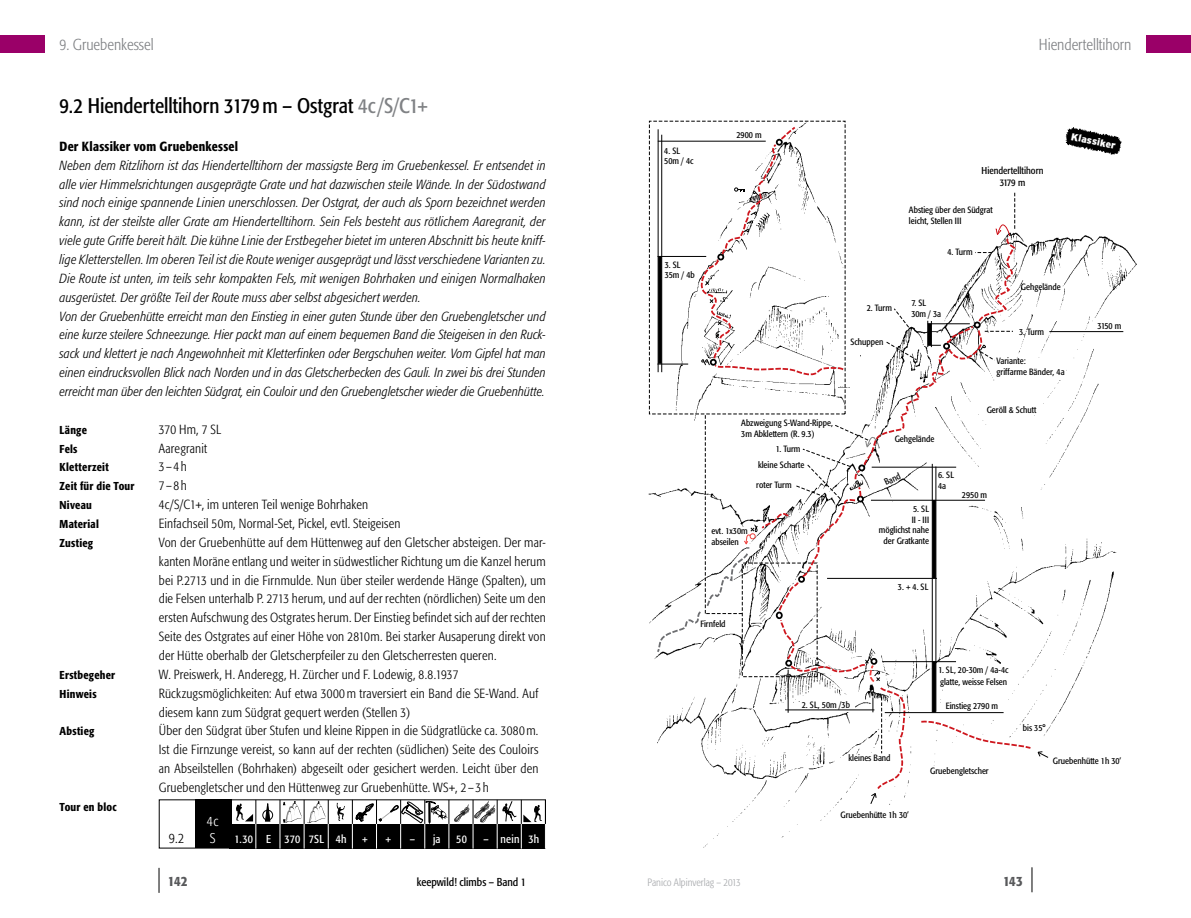
<style>
.page{position:relative;width:1191px;height:918px;background:#fff}
.page>*{position:absolute;margin:0;border:0;box-sizing:border-box;transform-origin:0 0}
.t1{font:21px "Formata Condensed BQ";color:#000}
.t2{font:300 15.75px "Formata Condensed BQ";color:#808285}
.t3{font:500 14px "Formata Condensed BQ";letter-spacing:-.015em;color:#58595b}
.t4{font:300 14px "Formata Condensed BQ";color:#000}
.t5{font:300 14px/17.5px "Formata Condensed BQ";color:#fff}
.t6{font:italic 300 13.12px/18.9px "Formata Condensed BQ";letter-spacing:.015em;color:#000}
.t7{font:300 13.12px/18.9px "Formata Condensed BQ";letter-spacing:.015em;color:#000;text-align:justify}
.t8{font:500 11.38px "Formata Condensed BQ";letter-spacing:.025em;color:#000}
.t9{font:11.38px "Formata Condensed BQ";letter-spacing:.015em;color:#fff}
.t10{font:11.38px "Formata Condensed BQ";color:#000}
.t11{font:300 10.5px "Formata Condensed BQ";color:#a7a9ac}
.t12{font:900 10.15px "Interstate";color:#fff}
.t13{font:9.97px/11.9px "Forma Con BQ Reg";color:#000;text-align:center}
.t14{font:9.1px/10.8px "Forma Con BQ Reg";color:#000}
.s1{color:#808285}
.s2{font-weight:500;font-style:normal}
</style>
<div class="page">
<svg style="left:159px;top:868px;width:1px;height:24px"></svg>
<svg style="left:1031px;top:867px;width:1px;height:25px"></svg>
<div style="left:195px;top:800px;width:37px;height:48px;background:#000"></div>
<div style="left:159px;top:799px;width:387px;height:49px;border:1px solid #000"></div>
<svg style="left:336px;top:802px;width:9px;height:19px"></svg>
<div style="left:263px;top:810px;width:10px;height:10px;border:1px solid #000;border-radius:50%"></div>
<svg style="left:265px;top:803px;width:5px;height:18px"></svg>
<div style="left:229px;top:824px;width:316px;height:24px;background:#000"></div>
<svg style="left:236px;top:800px;width:20px;height:48px"></svg>
<svg style="left:280px;top:800px;width:49px;height:48px"></svg>
<svg style="left:352px;top:800px;width:194px;height:48px"></svg>
<div style="left:0;top:35px;width:45px;height:18px;background:#9a0068"></div>
<div style="left:1146px;top:35px;width:45px;height:18px;background:#9a0068"></div>
<img style="left:648px;top:222px;width:489px;height:625px">
<hr style="left:1049px;top:331px;width:74px;height:1px;background:#000">
<svg style="left:655px;top:125px;width:393px;height:679px"></svg>
<svg style="left:1065px;top:127px;width:56px;height:28px"></svg>
<p class="t2" style="left:60px;top:35px;width:96px">9. Gruebenkessel</p>
<p class="t1" style="left:60px;top:93px;width:370px">9.2 Hiendertelltihorn 3179m – Ostgrat <span class="s1">4c/S/C1+</span></p>
<p class="t6" style="left:60px;top:137px;width:488px"><span class="s2">Der Klassiker vom Gruebenkessel<br></span>Neben dem Ritzlihorn ist das Hiendertelltihorn der massigste Berg im Gruebenkessel. Er entsendet in alle vier Himmelsrichtungen ausgeprägte Grate und hat dazwischen steile Wände. In der Südostwand sind noch einige spannende Linien unerschlossen. Der Ostgrat, der auch als Sporn bezeichnet werden kann, ist der steilste aller Grate am Hiendertelltihorn. Sein Fels besteht aus rötlichem Aaregranit, der viele gute Griffe bereit hält. Die kühne Linie der Erstbegeher bietet im unteren Abschnitt bis heute kniff&shy;lige Kletterstellen. Im oberen Teil ist die Route weniger ausgeprägt und lässt verschiedene Varianten zu.<br>Die Route ist unten, im teils sehr kompakten Fels, mit wenigen Bohrhaken und einigen Normalhaken ausgerüstet. Der größte Teil der Route muss aber selbst abgesichert werden.<br>Von der Gruebenhütte erreicht man den Einstieg in einer guten Stunde über den Gruebengletscher und eine kurze steilere Schneezunge. Hier packt man auf einem bequemen Band die Steigeisen in den Ruck&shy;sack und klettert je nach Angewohnheit mit Kletterfinken oder Bergschuhen weiter. Vom Gipfel hat man einen eindrucksvollen Blick nach Norden und in das Gletscherbecken des Gauli. In zwei bis drei Stunden erreicht man über den leichten Südgrat, ein Couloir und den Gruebengletscher wieder die Gruebenhütte.</p>
<p class="t8" style="left:60px;top:423px;width:29px">Länge</p>
<p class="t7" style="left:159px;top:420px;width:64px">370 Hm, 7 SL</p>
<p class="t8" style="left:60px;top:441px;width:20px">Fels</p>
<p class="t7" style="left:159px;top:439px;width:50px">Aaregranit</p>
<p class="t8" style="left:60px;top:460px;width:51px">Kletterzeit</p>
<p class="t7" style="left:159px;top:457px;width:30px">3–4h</p>
<p class="t8" style="left:60px;top:479px;width:77px">Zeit für die Tour</p>
<p class="t7" style="left:159px;top:476px;width:30px">7–8h</p>
<p class="t8" style="left:60px;top:498px;width:34px">Niveau</p>
<p class="t7" style="left:159px;top:495px;width:211px">4c/S/C1+, im unteren Teil wenige Bohrhaken</p>
<p class="t8" style="left:60px;top:517px;width:41px">Material</p>
<p class="t7" style="left:159px;top:514px;width:243px">Einfachseil 50m, Normal-Set, Pickel, evtl. Steigeisen</p>
<p class="t8" style="left:60px;top:536px;width:35px">Zustieg</p>
<p class="t7" style="left:159px;top:533px;width:388px">Von der Gruebenhütte auf dem Hüttenweg auf den Gletscher absteigen. Der mar&shy;kanten Moräne entlang und weiter in südwestlicher Richtung um die Kanzel herum bei P.2713 und in die Firnmulde. Nun über steiler werdende Hänge (Spalten), um die Felsen unterhalb P. 2713 herum, und auf der rechten (nördlichen) Seite um den ersten Aufschwung des Ostgrates herum. Der Einstieg befindet sich auf der rechten Seite des Ostgrates auf einer Höhe von 2810m. Bei starker Ausaperung direkt von der Hütte oberhalb der Gletscherpfeiler zu den Gletscherresten queren.</p>
<p class="t8" style="left:60px;top:668px;width:57px">Erstbegeher</p>
<p class="t7" style="left:159px;top:665px;width:301px">W. Preiswerk, H. Anderegg, H. Zürcher und F. Lodewig, 8.8.1937</p>
<p class="t8" style="left:60px;top:687px;width:39px">Hinweis</p>
<p class="t7" style="left:159px;top:684px;width:381px">Rückzugsmöglichkeiten: Auf etwa 3000m traversiert ein Band die SE-Wand. Auf diesem kann zum Südgrat gequert werden (Stellen 3)</p>
<p class="t8" style="left:60px;top:724px;width:36px">Abstieg</p>
<p class="t7" style="left:159px;top:721px;width:381px">Über den Südgrat über Stufen und kleine Rippen in die Südgratlücke ca. 3080m.<br>Ist die Firnzunge vereist, so kann auf der rechten (südlichen) Seite des Couloirs an Abseilstellen (Bohrhaken) abgeseilt oder gesichert werden. Leicht über den Gruebengletscher und den Hüttenweg zur Gruebenhütte. WS+, 2–3h</p>
<p class="t8" style="left:60px;top:800px;width:59px">Tour en bloc</p>
<p class="t4" style="left:169px;top:830px;width:17px">9.2</p>
<p class="t5" style="left:207px;top:812px;width:13px">4c<br>S</p>
<p class="t9" style="left:235px;top:832px;width:113px">1.30 E 370 7SL 4h</p>
<p class="t9" style="left:362px;top:832px;width:7px">+</p>
<p class="t9" style="left:385px;top:832px;width:7px">+</p>
<p class="t9" style="left:410px;top:832px;width:32px">– ja</p>
<p class="t9" style="left:456px;top:832px;width:12px">50</p>
<p class="t9" style="left:483px;top:832px;width:57px">– nein 3h</p>
<p class="t3" style="left:168px;top:873px;width:21px">142</p>
<p class="t10" style="left:417px;top:875px;width:111px">keepwild! climbs – Band 1</p>
<p class="t2" style="left:1039px;top:35px;width:94px">Hiendertelltihorn</p>
<p class="t14" style="left:664px;top:145px;width:31px">4. SL<br>50m / 4c</p>
<p class="t14" style="left:664px;top:259px;width:32px">3. SL<br>35m / 4b</p>
<p class="t14" style="left:736px;top:129px;width:27px">2900 m</p>
<p class="t14" style="left:741px;top:418px;width:93px">Abzweigung S-Wand-Rippe,<br>3m Abklettern (R. 9.3)</p>
<p class="t14" style="left:776px;top:443px;width:26px">1. Turm</p>
<p class="t14" style="left:758px;top:459px;width:48px">kleine Scharte</p>
<p class="t14" style="left:756px;top:479px;width:37px">roter Turm</p>
<p class="t14" style="left:711px;top:525px;width:38px">evt. 1x30m abseilen</p>
<p class="t14" style="left:700px;top:618px;width:27px">Firnfeld</p>
<p class="t14" style="left:866px;top:303px;width:27px">2. Turm</p>
<p class="t14" style="left:850px;top:336px;width:34px">Schuppen</p>
<p class="t13" style="left:981px;top:164px;width:63px">Hiendertelltihorn<br>3179 m</p>
<p class="t14" style="left:909px;top:204px;width:85px">Abstieg über den Südgrat leicht, Stellen III</p>
<p class="t14" style="left:947px;top:246px;width:27px">4. Turm</p>
<p class="t12" style="left:1072px;top:131px;width:47px;rotate:12deg">Klassiker</p>
<p class="t14" style="left:911px;top:298px;width:31px">7. SL<br>30m / 3a</p>
<p class="t14" style="left:1021px;top:282px;width:41px">Gehgelände</p>
<p class="t14" style="left:1019px;top:326px;width:27px">3. Turm</p>
<p class="t14" style="left:1097px;top:321px;width:25px">3150 m</p>
<p class="t14" style="left:996px;top:356px;width:69px">Variante:<br>griffarme Bänder, 4a</p>
<p class="t14" style="left:986px;top:404px;width:51px">Geröll &amp; Schutt</p>
<p class="t14" style="left:894px;top:433px;width:41px">Gehgelände</p>
<p class="t14" style="left:882px;top:478px;width:19px;rotate:-25deg">Band</p>
<p class="t14" style="left:878px;top:503px;width:52px;text-align:right">5. SL<br>II - III möglichst nahe der Gratkante</p>
<p class="t14" style="left:938px;top:469px;width:17px">6. SL<br>4a</p>
<p class="t14" style="left:962px;top:489px;width:27px">2950 m</p>
<p class="t14" style="left:898px;top:582px;width:32px">3. + 4. SL</p>
<p class="t14" style="left:938px;top:664px;width:71px">1. SL, 20-30m / 4a-4c</p>
<p class="t14" style="left:940px;top:676px;width:69px">glatte, weisse Felsen</p>
<p class="t14" style="left:802px;top:699px;width:50px">2. SL, 50m /3b</p>
<p class="t14" style="left:848px;top:752px;width:44px">kleines Band</p>
<p class="t14" style="left:840px;top:810px;width:70px">Gruebenhütte 1h 30’</p>
<p class="t14" style="left:945px;top:700px;width:54px">Einstieg 2790 m</p>
<p class="t14" style="left:930px;top:765px;width:60px">Gruebengletscher</p>
<p class="t14" style="left:1022px;top:722px;width:24px">bis 35°</p>
<p class="t14" style="left:1052px;top:755px;width:70px">Gruebenhütte 1h 30’</p>
<p class="t11" style="left:647px;top:876px;width:95px">Panico Alpinverlag – 2013</p>
<p class="t3" style="left:1003px;top:873px;width:21px">143</p>
</div>
